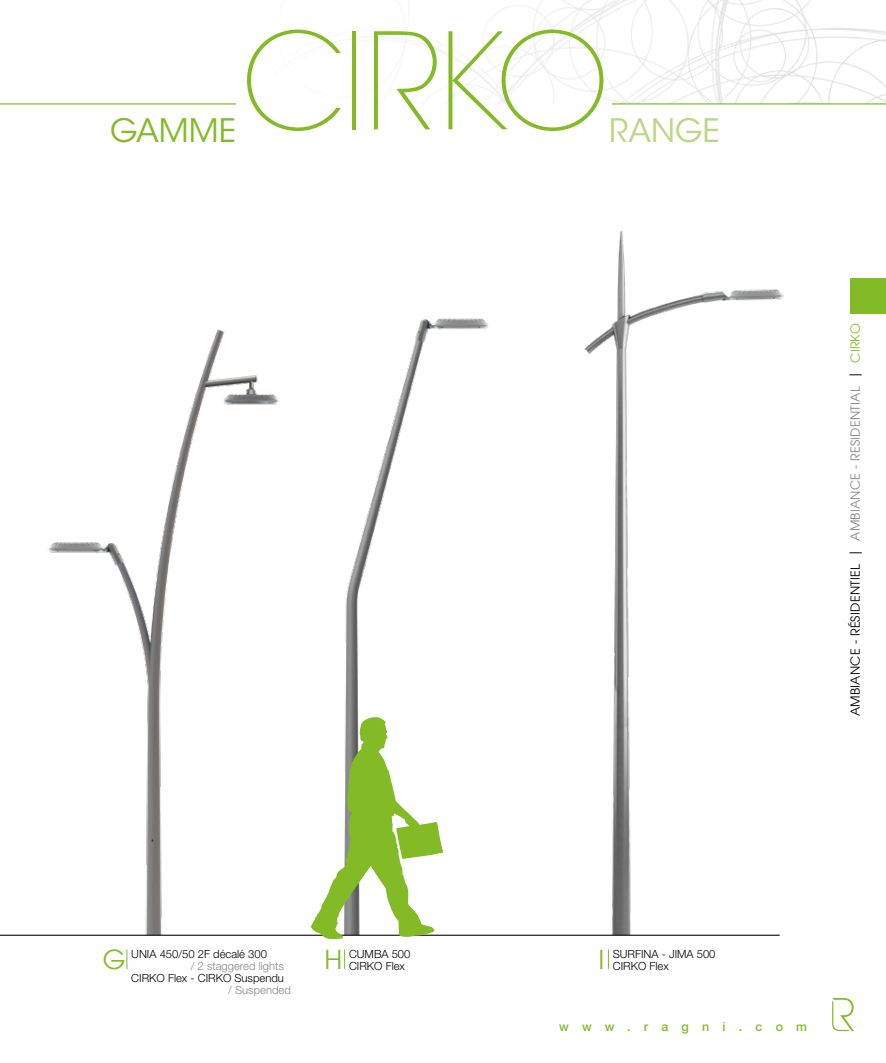
<style>
.page{position:relative;width:886px;height:1063px;background:#fff}
.page>*{position:absolute;margin:0;border:0;box-sizing:border-box;transform-origin:0 0}
.t1{font:200 132.5px "ITC Avant Garde Std";letter-spacing:-.02em;color:#83bb26}
.t2{font:32.12px "ITC Avant Garde Std";color:#83bb26}
.t3{font:32.12px "ITC Avant Garde Std";color:#bcd684}
.t4{font:26.12px "Avant Garde";color:#83bb26}
.t5{font:12.5px "Avant Garde";letter-spacing:.02em;color:#000}
.t6{font:500 12.5px "Helvetica Neue LT Std";letter-spacing:1.055em;color:#83bb26}
.t7{font:300 11.25px "Helvetica Neue LT Std";color:#000}
.t8{font:300 11.25px "Helvetica Neue LT Std";color:#878787}
.s1{color:#878787}
.s2{color:#83bb26}
</style>
<div class="page">
<img style="left:404px;top:0;width:482px;height:103px">
<hr style="left:0;top:103px;width:236px;height:2px;background:#83bb26">
<hr style="left:612px;top:103px;width:274px;height:2px;background:#83bb26">
<img style="left:43px;top:329px;width:252px;height:606px">
<img style="left:345px;top:318px;width:177px;height:617px">
<img style="left:558px;top:230px;width:226px;height:705px">
<svg style="left:127px;top:950px;width:1px;height:19px"></svg>
<svg style="left:344px;top:950px;width:1px;height:19px"></svg>
<svg style="left:608px;top:950px;width:1px;height:19px"></svg>
<svg style="left:832px;top:998px;width:22px;height:33px"></svg>
<div style="left:850px;top:278px;width:36px;height:35px;background:#83bb26"></div>
<hr style="left:0;top:935px;width:780px;height:1px;background:#000">
<svg style="left:310px;top:717px;width:133px;height:222px"></svg>
<p class="t2" style="left:110px;top:111px;width:128px">GAMME</p>
<p class="t1" style="left:242px;top:4px;width:369px">CIRKO</p>
<p class="t3" style="left:609px;top:111px;width:112px">RANGE</p>
<p class="t5" style="left:848px;top:716px;width:395px;rotate:-90deg">AMBIANCE - RÉSIDENTIEL | <span class="s1">AMBIANCE - RESIDENTIAL</span> | <span class="s2">CIRKO</span></p>
<p class="t4" style="left:103px;top:944px;width:24px">G</p>
<p class="t7" style="left:131px;top:947px;width:137px">UNIA 450/50 2F décalé 300</p>
<p class="t8" style="left:191px;top:959px;width:95px">/ 2 staggered lights</p>
<p class="t7" style="left:131px;top:971px;width:154px">CIRKO Flex - CIRKO Suspendu</p>
<p class="t8" style="left:228px;top:983px;width:64px">/ Suspended</p>
<p class="t4" style="left:324px;top:944px;width:19px">H</p>
<p class="t7" style="left:349px;top:947px;width:63px">CUMBA 500</p>
<p class="t7" style="left:349px;top:959px;width:58px">CIRKO Flex</p>
<p class="t4" style="left:598px;top:944px;width:7px">I</p>
<p class="t7" style="left:613px;top:947px;width:104px">SURFINA - JIMA 500</p>
<p class="t7" style="left:613px;top:959px;width:58px">CIRKO Flex</p>
<p class="t6" style="left:559px;top:1019px;width:250px">www.ragni.com</p>
</div>
